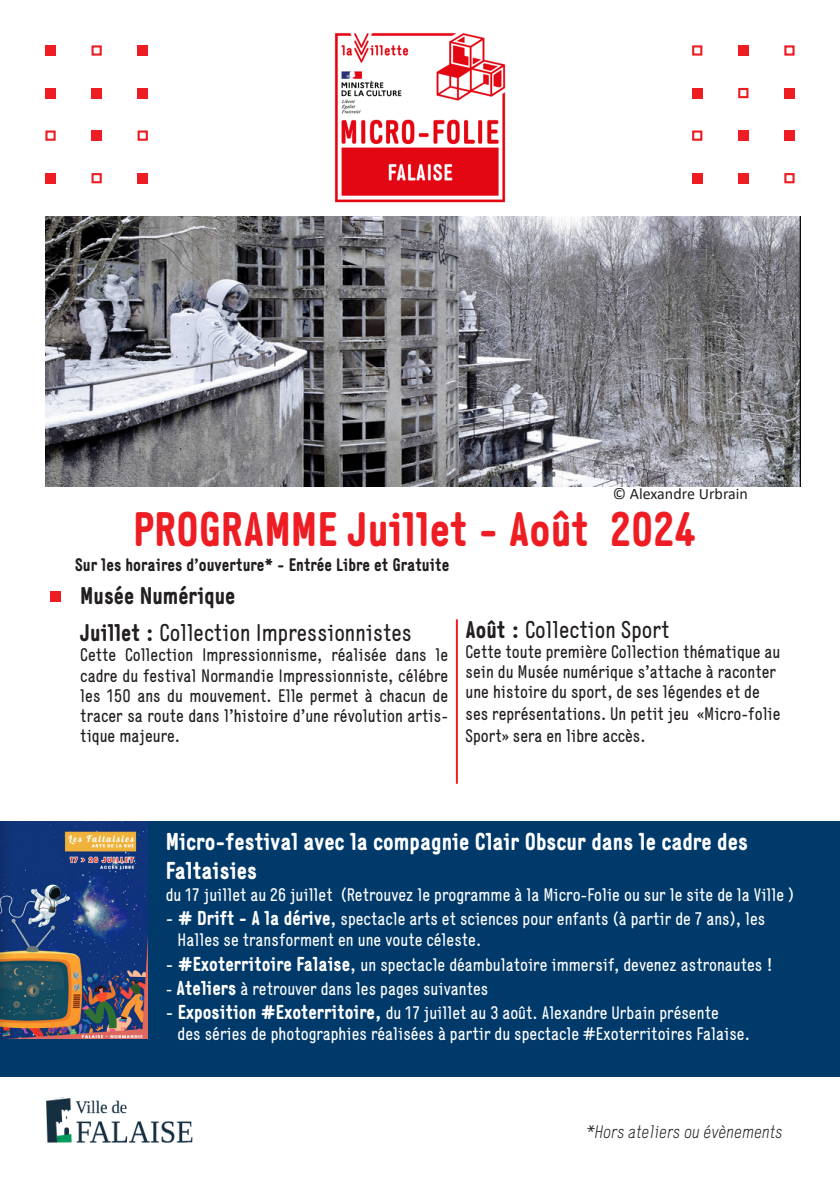
<style>
.page{position:relative;width:840px;height:1191px;background:#fff}
.page>*{position:absolute;margin:0;border:0;box-sizing:border-box;transform-origin:0 0}
.t1{font:700 48px "Generika";color:#ee1d23}
.t2{font:700 24.2px/29px "Generika";color:#fff}
.t3{font:24px "Generika";color:#231f20}
.t4{font:700 24px "Generika";color:#231f20}
.t5{font:18px "Generika";color:#fff}
.t6{font:18px/20.2px "Generika";color:#231f20;text-align:justify}
.t7{font:700 18px "Generika";color:#231f20}
.t8{font:italic 300 18px "Generika";color:#231f20}
.t9{font:16px "Calibri";color:#231f20}
.s1{font-weight:700}
.s2{font-size:20px}
.s3{font-weight:700;font-size:20px}
</style>
<div class="page">
<div style="left:691px;top:173px;width:11px;height:10px;background:#ee1d23"></div>
<div style="left:691px;top:130px;width:11px;height:11px;border:2px solid #ee1d23"></div>
<div style="left:691px;top:45px;width:11px;height:11px;border:2px solid #ee1d23"></div>
<div style="left:691px;top:88px;width:11px;height:10px;background:#ee1d23"></div>
<div style="left:45px;top:130px;width:11px;height:11px;border:2px solid #ee1d23"></div>
<div style="left:45px;top:88px;width:11px;height:10px;background:#ee1d23"></div>
<div style="left:45px;top:45px;width:11px;height:11px;background:#ee1d23"></div>
<div style="left:45px;top:173px;width:11px;height:10px;background:#ee1d23"></div>
<div style="left:137px;top:173px;width:11px;height:10px;background:#ee1d23"></div>
<div style="left:137px;top:130px;width:11px;height:11px;border:2px solid #ee1d23"></div>
<div style="left:137px;top:88px;width:11px;height:10px;background:#ee1d23"></div>
<div style="left:137px;top:45px;width:11px;height:11px;background:#ee1d23"></div>
<div style="left:783px;top:173px;width:11px;height:10px;border:2px solid #ee1d23"></div>
<div style="left:783px;top:45px;width:11px;height:11px;border:2px solid #ee1d23"></div>
<div style="left:783px;top:130px;width:11px;height:11px;background:#ee1d23"></div>
<div style="left:783px;top:88px;width:11px;height:10px;background:#ee1d23"></div>
<div style="left:91px;top:173px;width:11px;height:10px;border:2px solid #ee1d23"></div>
<div style="left:91px;top:45px;width:11px;height:11px;border:2px solid #ee1d23"></div>
<div style="left:91px;top:130px;width:11px;height:11px;background:#ee1d23"></div>
<div style="left:91px;top:88px;width:11px;height:10px;background:#ee1d23"></div>
<div style="left:737px;top:173px;width:11px;height:10px;background:#ee1d23"></div>
<div style="left:737px;top:88px;width:11px;height:10px;border:2px solid #ee1d23"></div>
<div style="left:737px;top:130px;width:11px;height:11px;background:#ee1d23"></div>
<div style="left:737px;top:45px;width:11px;height:11px;background:#ee1d23"></div>
<img style="left:334px;top:32px;width:172px;height:171px">
<img style="left:46px;top:1097px;width:147px;height:46px">
<img style="left:45px;top:216px;width:754px;height:271px">
<div style="left:50px;top:591px;width:10px;height:10px;background:#ee1d23"></div>
<div style="left:0;top:821px;width:839px;height:255px;background:#003a6a"></div>
<hr style="left:455px;top:619px;width:2px;height:164px;background:#ee1d23">
<img style="left:0;top:821px;width:148px;height:217px">
<p class="t9" style="left:612px;top:482px;width:136px">© Alexandre Urbrain</p>
<p class="t1" style="left:133px;top:500px;width:563px">PROGRAMME Juillet - Août 2024</p>
<p class="t7" style="left:75px;top:553px;width:375px">Sur les horaires d’ouverture* - Entrée Libre et Gratuite</p>
<p class="t4" style="left:80px;top:581px;width:156px">Musée Numérique</p>
<p class="t3" style="left:80px;top:619px;width:333px"><span class="s1">Juillet :</span> Collection Impressionnistes</p>
<p class="t6" style="left:80px;top:645px;width:369px">Cette Collection Impressionnisme, réalisée dans le cadre du festival Normandie Impressionniste, célébre les 150 ans du mouvement. Elle permet à chacun de tracer sa route dans l’histoire d’une révolution artis&shy;tique majeure.</p>
<p class="t3" style="left:465px;top:615px;width:205px"><span class="s1">Août :</span> Collection Sport</p>
<p class="t6" style="left:465px;top:641px;width:316px;line-height:20.8px;text-align:left">Cette toute première Collection thématique au sein du Musée numérique s’attache à raconter une histoire du sport, de ses légendes et de ses représentations. Un petit jeu «Micro-folie Sport» sera en libre accès.</p>
<p class="t2" style="left:166px;top:826px;width:583px">Micro-festival avec la compagnie Clair Obscur dans le cadre des<br>Faltaisies</p>
<p class="t5" style="left:166px;top:884px;width:629px">du 17 juillet au 26 juillet (Retrouvez le programme à la Micro-Folie ou sur le site de la Ville )</p>
<p class="t5" style="left:166px;top:908px;width:600px"><span class="s2">-</span> <span class="s3"># Drift - A la dérive</span><span class="s2">,</span> spectacle arts et sciences pour enfants (à partir de 7 ans), les</p>
<p class="t5" style="left:177px;top:930px;width:305px">Halles se transforment en une voute céleste.</p>
<p class="t5" style="left:166px;top:954px;width:608px"><span class="s2">-</span> <span class="s3">#Exoterritoire Falaise</span><span class="s2">,</span> un spectacle déambulatoire immersif, devenez astronautes !</p>
<p class="t5" style="left:166px;top:978px;width:324px">- <span class="s3">Ateliers</span> à retrouver dans les pages suivantes</p>
<p class="t5" style="left:166px;top:1002px;width:554px"><span class="s2">-</span> <span class="s3">Exposition #Exoterritoire,</span> du 17 juillet au 3 août. Alexandre Urbain présente</p>
<p class="t5" style="left:177px;top:1023px;width:573px">des séries de photographies réalisées à partir du spectacle #Exoterritoires Falaise.</p>
<p class="t8" style="left:585px;top:1121px;width:198px">*Hors ateliers ou évènements</p>
</div>
